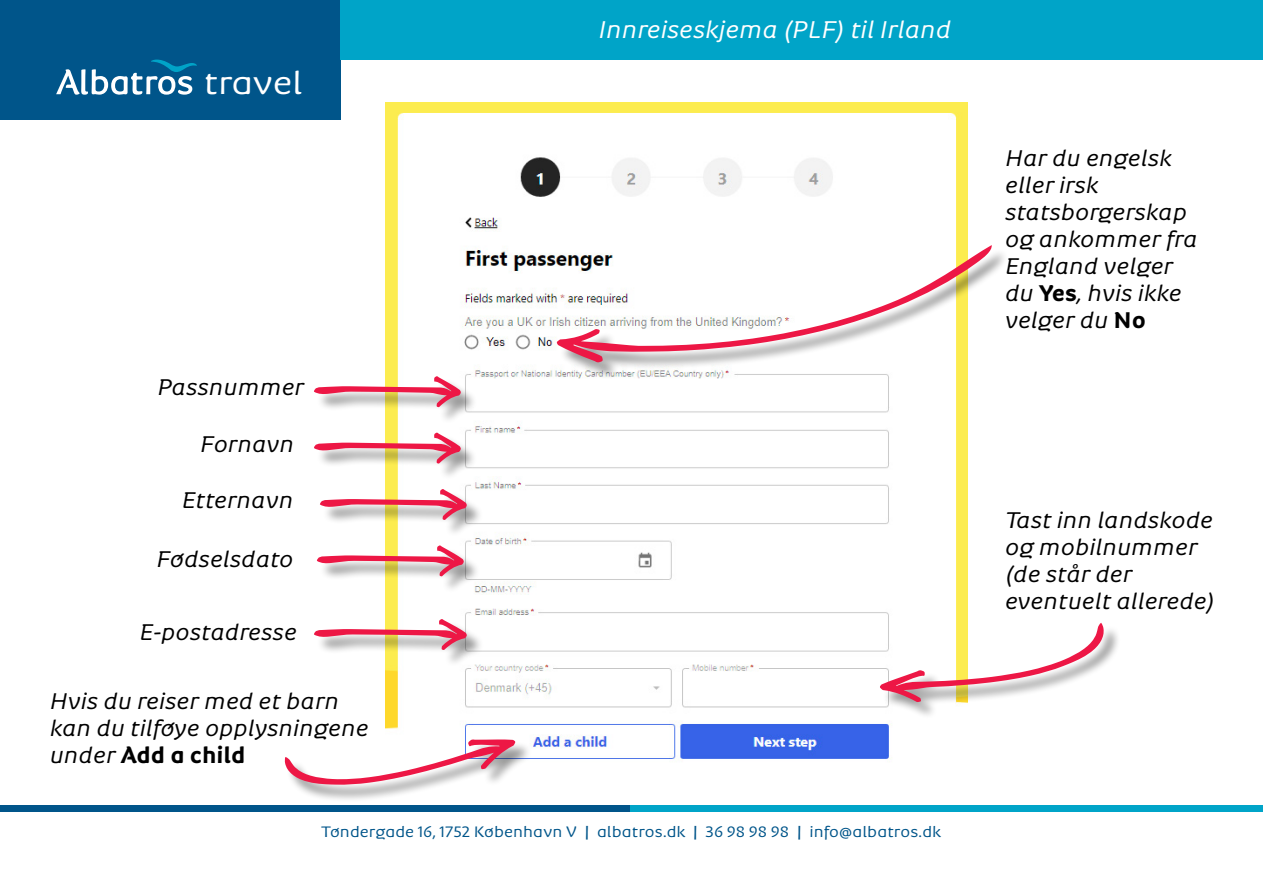
<style>
.page{position:relative;width:1263px;height:893px;background:#fff}
.page>*{position:absolute;margin:0;border:0;box-sizing:border-box;transform-origin:0 0}
.t1{font:500 31.65px "Albatros";color:#fff;scale:1.08 1}
.t2{font:italic 500 24px "Albatros";color:#fff}
.t3{font:italic 500 22.5px/27px "Albatros";color:#000}
.t4{font:500 15px "Albatros";letter-spacing:.005em;color:#00558a;scale:1.04 1}
.s1{font-weight:800;font-style:normal}
.s2{font-weight:700}
</style>
<div class="page">
<div style="left:0;top:805px;width:630px;height:7px;background:#00558a"></div>
<div style="left:630px;top:805px;width:633px;height:7px;background:#00a4c8"></div>
<div style="left:0;top:0;width:341px;height:119px;background:#00558a"></div>
<svg style="left:56px;top:60px;width:141px;height:35px"></svg>
<div style="left:341px;top:0;width:922px;height:60px;background:#00a4c8"></div>
<img style="left:385px;top:102px;width:583px;height:657px">
<div style="left:882px;top:625px;width:239px;height:94px;background:#000;opacity:.43"></div>
<svg style="left:880px;top:623px;width:224px;height:79px"></svg>
<div style="left:286px;top:741px;width:246px;height:61px;background:#000;opacity:.43"></div>
<svg style="left:285px;top:739px;width:230px;height:46px"></svg>
<div style="left:559px;top:248px;width:450px;height:132px;background:#000;opacity:.43"></div>
<svg style="left:557px;top:245px;width:435px;height:117px"></svg>
<div style="left:316px;top:378px;width:162px;height:46px;background:#000;opacity:.43"></div>
<svg style="left:314px;top:376px;width:147px;height:31px"></svg>
<div style="left:322px;top:491px;width:162px;height:46px;background:#000;opacity:.43"></div>
<svg style="left:320px;top:489px;width:147px;height:31px"></svg>
<div style="left:319px;top:547px;width:162px;height:46px;background:#000;opacity:.43"></div>
<svg style="left:317px;top:545px;width:147px;height:31px"></svg>
<div style="left:316px;top:621px;width:168px;height:46px;background:#000;opacity:.43"></div>
<svg style="left:314px;top:619px;width:153px;height:31px"></svg>
<div style="left:316px;top:435px;width:162px;height:45px;background:#000;opacity:.43"></div>
<svg style="left:314px;top:432px;width:147px;height:32px"></svg>
<h1 class="t1" style="left:204px;top:64px;width:93px">travel</h1>
<p class="t3" style="left:158px;top:373px;width:148px">Passnummer</p>
<p class="t3" style="left:200px;top:430px;width:96px">Fornavn</p>
<p class="t3" style="left:182px;top:486px;width:113px">Etternavn</p>
<p class="t3" style="left:156px;top:545px;width:139px">Fødselsdato</p>
<p class="t3" style="left:140px;top:618px;width:159px">E-postadresse</p>
<p class="t3" style="left:50px;top:687px;width:321px">Hvis du reiser med et barn kan du tilføye opplysningene under <span class="s1">Add a child</span></p>
<p class="t2" style="left:599px;top:15px;width:354px">Innreiseskjema (PLF) til Irland</p>
<p class="t4" style="left:321px;top:822px;width:597px">Tøndergade 16, 1752 København V <span class="s2">|</span> albatros.dk <span class="s2">|</span> 36 98 98 98 <span class="s2">|</span> info@albatros.dk</p>
<p class="t3" style="left:1005px;top:144px;width:194px">Har du engelsk eller irsk statsborgerskap og ankommer fra<br>England velger du <span class="s1">Yes</span>, hvis ikke velger du <span class="s1">No</span></p>
<p class="t3" style="left:1005px;top:506px;width:211px">Tast inn landskode og mobilnummer (de står der eventuelt allerede)</p>
</div>
